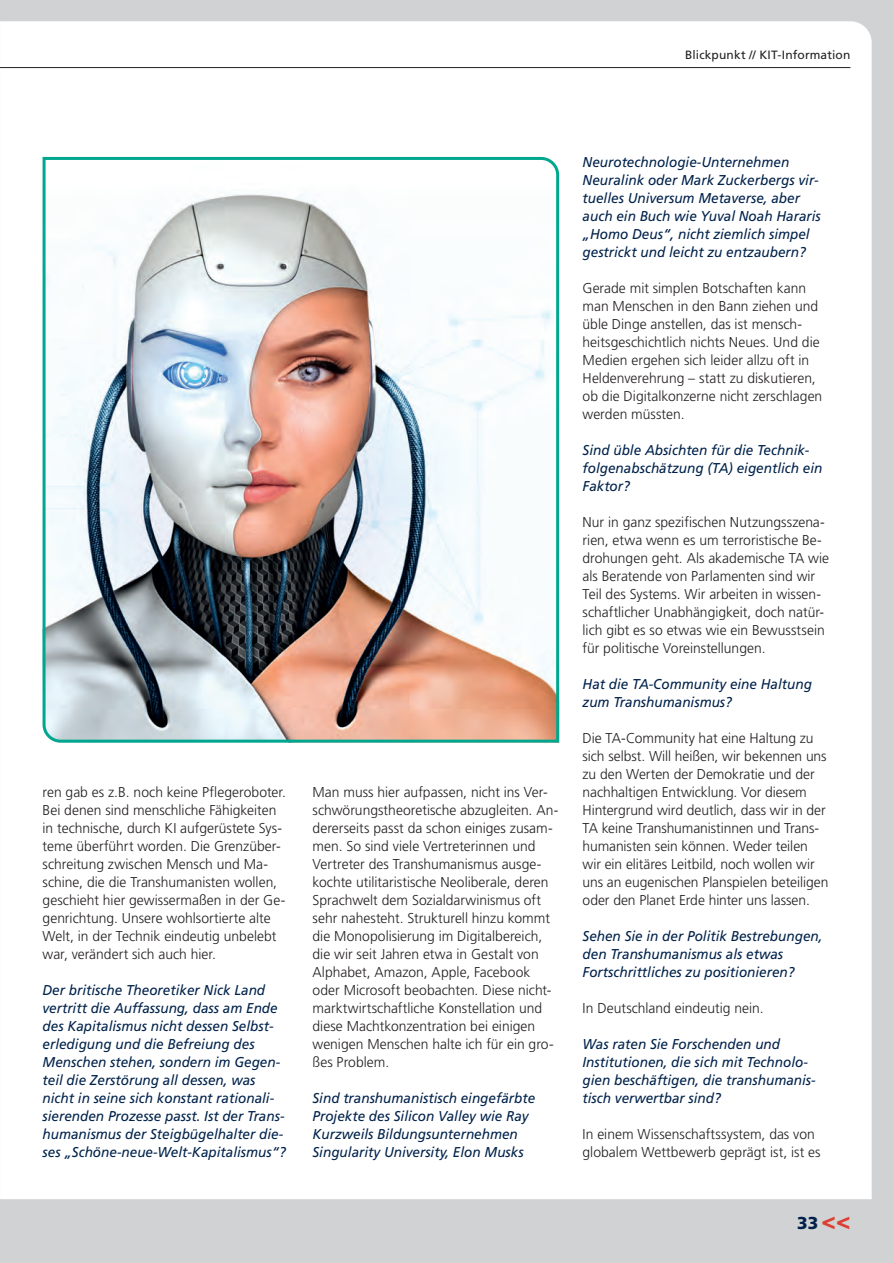
<style>
.page{position:relative;width:893px;height:1263px;background:#d1d2d4}
.page>*{position:absolute;margin:0;border:0;box-sizing:border-box;transform-origin:0 0}
.t1{font:900 17.25px "Frutiger LT Std";color:#00224b}
.t2{font:300 14.25px/18px "Frutiger LT Std";color:#231f20}
.t3{font:italic 14.25px/18px "Frutiger LT Std";color:#00224b;scale:.95 1}
.t4{font:12px "Frutiger LT Std";letter-spacing:.01em;color:#231f20}
.s1{font-size:24px;color:#dd3f32}
</style>
<div class="page">
<div style="left:1px;top:21px;width:871px;height:1178px;background:#fff"></div>
<svg style="left:0;top:21px;width:1px;height:1178px"></svg>
<hr style="left:0;top:67px;width:850px;height:1px;background:#231f20">
<img style="left:41px;top:155px;width:520px;height:589px">
<p class="t4" style="left:685px;top:47px;width:167px">Blickpunkt // KIT-Information</p>
<p class="t2" style="left:43px;top:783px;width:245px">ren gab es z.B. noch keine Pflegeroboter.<br>Bei denen sind menschliche Fähigkeiten in technische, durch KI aufgerüstete Sys&shy;teme überführt worden. Die Grenzüber&shy;schreitung zwischen Mensch und Ma&shy;schine, die die Transhumanisten wollen, geschieht hier gewissermaßen in der Ge&shy;genrichtung. Unsere wohlsortierte alte Welt, in der Technik eindeutig unbelebt war, verändert sich auch hier.</p>
<p class="t3" style="left:43px;top:981px;width:258px">Der britische Theoretiker Nick Land vertritt die Auffassung, dass am Ende des Kapitalismus nicht dessen Selbst&shy;erledigung und die Befreiung des Menschen stehen, sondern im Gegen&shy;teil die Zerstörung all dessen, was nicht in seine sich konstant rationali&shy;sierenden Prozesse passt. Ist der Trans&shy;humanismus der Steigbügelhalter die&shy;ses „Schöne-neue-Welt-Kapitalis mus“?</p>
<p class="t2" style="left:313px;top:783px;width:247px">Man muss hier aufpassen, nicht ins Ver&shy;schwörungstheoretische abzugleiten. An&shy;dererseits passt da schon einiges zusam&shy;men. So sind viele Vertreterinnen und Vertreter des Transhumanismus ausge&shy;kochte utilitaristische Neoliberale, deren Sprachwelt dem Sozialdarwinismus oft sehr nahesteht. Strukturell hinzu kommt die Monopolisierung im Digitalbereich, die wir seit Jahren etwa in Gestalt von Alphabet, Amazon, Apple, Facebook oder Microsoft beobachten. Diese nicht&shy;marktwirtschaftliche Konstellation und diese Machtkonzentration bei einigen wenigen Menschen halte ich für ein gro&shy;ßes Problem.</p>
<p class="t3" style="left:313px;top:1089px;width:236px">Sind transhumanistisch eingefärbte Projekte des Silicon Valley wie Ray Kurzweils Bildungsunternehmen Singularity University, Elon Musks</p>
<p class="t3" style="left:583px;top:153px;width:252px">Neurotechnologie-Unternehmen Neuralink oder Mark Zuckerbergs vir&shy;tuelles Universum Metaverse, aber auch ein Buch wie Yuval Noah Hararis „Homo Deus“, nicht ziemlich simpel gestrickt und leicht zu entzaubern?</p>
<p class="t2" style="left:583px;top:279px;width:241px">Gerade mit simplen Botschaften kann man Menschen in den Bann ziehen und üble Dinge anstellen, das ist mensch&shy;heitsgeschichtlich nichts Neues. Und die Medien ergehen sich leider allzu oft in Heldenverehrung – statt zu diskutieren, ob die Digitalkonzerne nicht zerschlagen werden müssten.</p>
<p class="t3" style="left:583px;top:441px;width:254px">Sind üble Absichten für die Technik&shy;folgenabschätzung (TA) eigentlich ein<br>Faktor?</p>
<p class="t2" style="left:583px;top:513px;width:248px">Nur in ganz spezifischen Nutzungsszena&shy;rien, etwa wenn es um terroristische Be&shy;drohungen geht. Als akademische TA wie als Beratende von Parlamenten sind wir Teil des Systems. Wir arbeiten in wissen&shy;schaftlicher Unabhängigkeit, doch natür&shy;lich gibt es so etwas wie ein Bewusstsein für politische Voreinstellungen.</p>
<p class="t3" style="left:583px;top:675px;width:243px">Hat die TA-Community eine Haltung zum Transhumanismus?</p>
<p class="t2" style="left:583px;top:729px;width:247px">Die TA-Community hat eine Haltung zu sich selbst. Will heißen, wir bekennen uns zu den Werten der Demokratie und der nachhaltigen Entwicklung. Vor diesem Hintergrund wird deutlich, dass wir in der TA keine Transhumanistinnen und Trans&shy;humanisten sein können. Weder teilen wir ein elitäres Leitbild, noch wollen wir uns an eugenischen Planspielen beteiligen oder den Planet Erde hinter uns lassen.</p>
<p class="t3" style="left:583px;top:927px;width:254px">Sehen Sie in der Politik Bestrebungen, den Transhumanismus als etwas<br>Fortschrittliches zu positionieren?</p>
<p class="t2" style="left:583px;top:999px;width:183px">In Deutschland eindeutig nein.</p>
<p class="t3" style="left:583px;top:1035px;width:247px">Was raten Sie Forschenden und<br>Institutionen, die sich mit Techno lo&shy;gien beschäftigen, die transhumanis&shy;tisch verwertbar sind?</p>
<p class="t2" style="left:583px;top:1125px;width:240px">In einem Wissenschaftssystem, das von globalem Wettbewerb geprägt ist, ist es</p>
<p class="t1" style="left:797px;top:1212px;width:55px">33 <span class="s1">&lt;&lt;</span></p>
</div>
